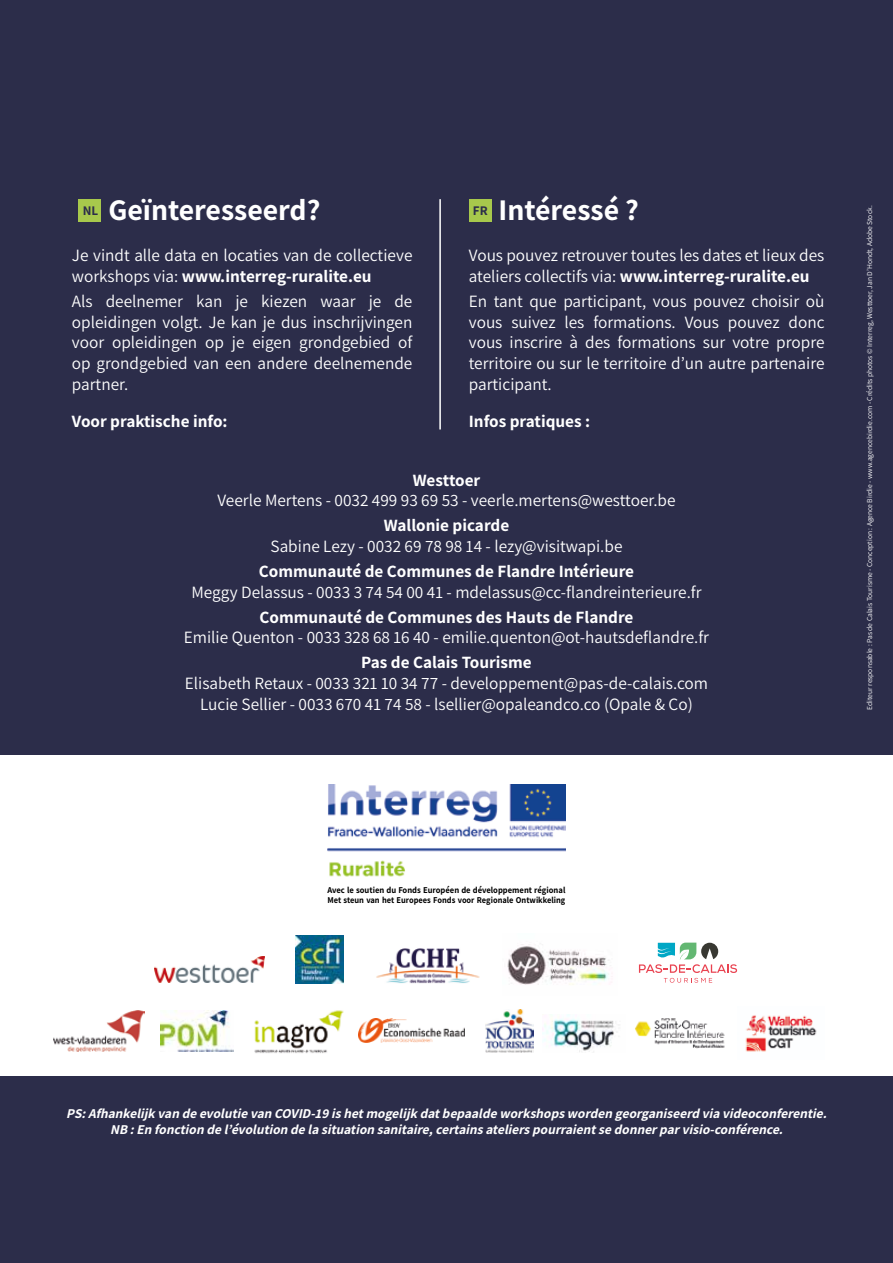
<style>
.page{position:relative;width:893px;height:1263px;background:#2c2d4a}
.page>*{position:absolute;margin:0;border:0;box-sizing:border-box;transform-origin:0 0}
.t1{font:700 30px "Assistant";color:#fff}
.t2{font:17.25px/20.7px "Assistant";color:#fff}
.t3{font:700 17.25px "Assistant";color:#fff}
.t4{font:italic 700 13.5px/16.2px "Assistant";color:#fff;text-align:center}
.t5{font:700 9px/10.8px "Assistant";color:#000;scale:.96 1}
.t6{font:7.5px "Assistant";color:#fff}
.s1{font-weight:700}
</style>
<div class="page">
<div style="left:0;top:755px;width:893px;height:321px;background:#fff"></div>
<div style="left:79px;top:199px;width:22px;height:22px;background:#a7c84c"></div>
<div style="left:469px;top:199px;width:22px;height:22px;background:#a7c84c"></div>
<img style="left:155px;top:957px;width:109px;height:26px">
<img style="left:53px;top:1010px;width:92px;height:41px">
<img style="left:161px;top:1010px;width:72px;height:41px">
<img style="left:254px;top:1010px;width:90px;height:43px">
<img style="left:358px;top:1019px;width:106px;height:23px">
<img style="left:485px;top:1009px;width:48px;height:43px">
<img style="left:543px;top:1014px;width:74px;height:38px">
<img style="left:634px;top:1018px;width:91px;height:31px">
<img style="left:745px;top:1015px;width:72px;height:37px">
<img style="left:296px;top:936px;width:47px;height:47px">
<img style="left:376px;top:948px;width:104px;height:36px">
<img style="left:507px;top:944px;width:105px;height:41px">
<svg style="left:639px;top:943px;width:98px;height:40px"></svg>
<img style="left:328px;top:784px;width:238px;height:93px">
<hr style="left:439px;top:199px;width:2px;height:230px;background:#fff">
<h1 class="t1" style="left:83px;top:190px;width:239px"><sup>NL</sup> Geïnteresseerd?</h1>
<h1 class="t1" style="left:473px;top:190px;width:167px"><sup>FR</sup> Intéressé ?</h1>
<p class="t2" style="left:72px;top:244px;width:342px">Je vindt alle data en locaties van de collectieve workshops via: <span class="s1">www.interreg-ruralite.eu</span></p>
<p class="t2" style="left:72px;top:290px;width:342px;text-align:justify">Als deelnemer kan je kiezen waar je de opleidingen volgt. Je kan je dus inschrijvingen voor opleidingen op je eigen grondgebied of op grondgebied van een andere deelnemende partner.</p>
<p class="t3" style="left:72px;top:410px;width:157px">Voor praktische info:</p>
<p class="t2" style="left:469px;top:244px;width:357px">Vous pouvez retrouver toutes les dates et lieux des ateliers collectifs via: <span class="s1">www.interreg-ruralite.eu</span></p>
<p class="t2" style="left:469px;top:290px;width:357px;text-align:justify">En tant que participant, vous pouvez choisir où vous suivez les formations. Vous pouvez donc vous inscrire à des formations sur votre propre territoire ou sur le territoire d’un autre partenaire participant.</p>
<p class="t3" style="left:469px;top:410px;width:123px">Infos pratiques :</p>
<p class="t3" style="left:413px;top:468px;width:69px">Westtoer</p>
<p class="t2" style="left:217px;top:489px;width:460px">Veerle Mertens - 0032 499 93 69 53 - veerle.mertens@westtoer.be</p>
<p class="t3" style="left:384px;top:514px;width:127px">Wallonie picarde</p>
<p class="t2" style="left:271px;top:535px;width:353px">Sabine Lezy - 0032 69 78 98 14 - lezy@visitwapi.be</p>
<p class="t3" style="left:259px;top:559px;width:377px">Communauté de Communes de Flandre Intérieure</p>
<p class="t2" style="left:191px;top:581px;width:512px">Meggy Delassus - 0033 3 74 54 00 41 - mdelassus@cc-flandreinterieure.fr</p>
<p class="t3" style="left:260px;top:605px;width:375px">Communauté de Communes des Hauts de Flandre</p>
<p class="t2" style="left:184px;top:626px;width:527px">Emilie Quenton - 0033 328 68 16 40 - emilie.quenton@ot-hautsdeflandre.fr</p>
<p class="t3" style="left:361px;top:651px;width:172px">Pas de Calais Tourisme</p>
<p class="t2" style="left:185px;top:672px;width:525px;text-align:center">Elisabeth Retaux - 0033 321 10 34 77 - developpement@pas-de-calais.com<br>Lucie Sellier - 0033 670 41 74 58 - lsellier@opaleandco.co (Opale &amp; Co)</p>
<p class="t6" style="left:864px;top:710px;width:506px;rotate:-90deg">Editeur responsable : Pas de Calais Tourisme - Conception : Agence Birdie - www.agencebirdie.com - Crédits photos © Interreg, Westtoer, Jan D’Hondt, Adobe Stock.</p>
<p class="t5" style="left:327px;top:884px;width:249px">Avec le soutien du Fonds Européen de développement régional<br>Met steun van het Europees Fonds voor Regionale Ontwikkeling</p>
<p class="t4" style="left:66px;top:1105px;width:766px">PS:Afhankelijk van de evolutie van COVID-19 ishetmogelijk datbepaalde workshopsworden georganiseerd via videoconferentie.<br>NB :En fonction de l’évolution de la situation sanitaire,certainsatelierspourraientse donnerparvisio-conférence.</p>
</div>
